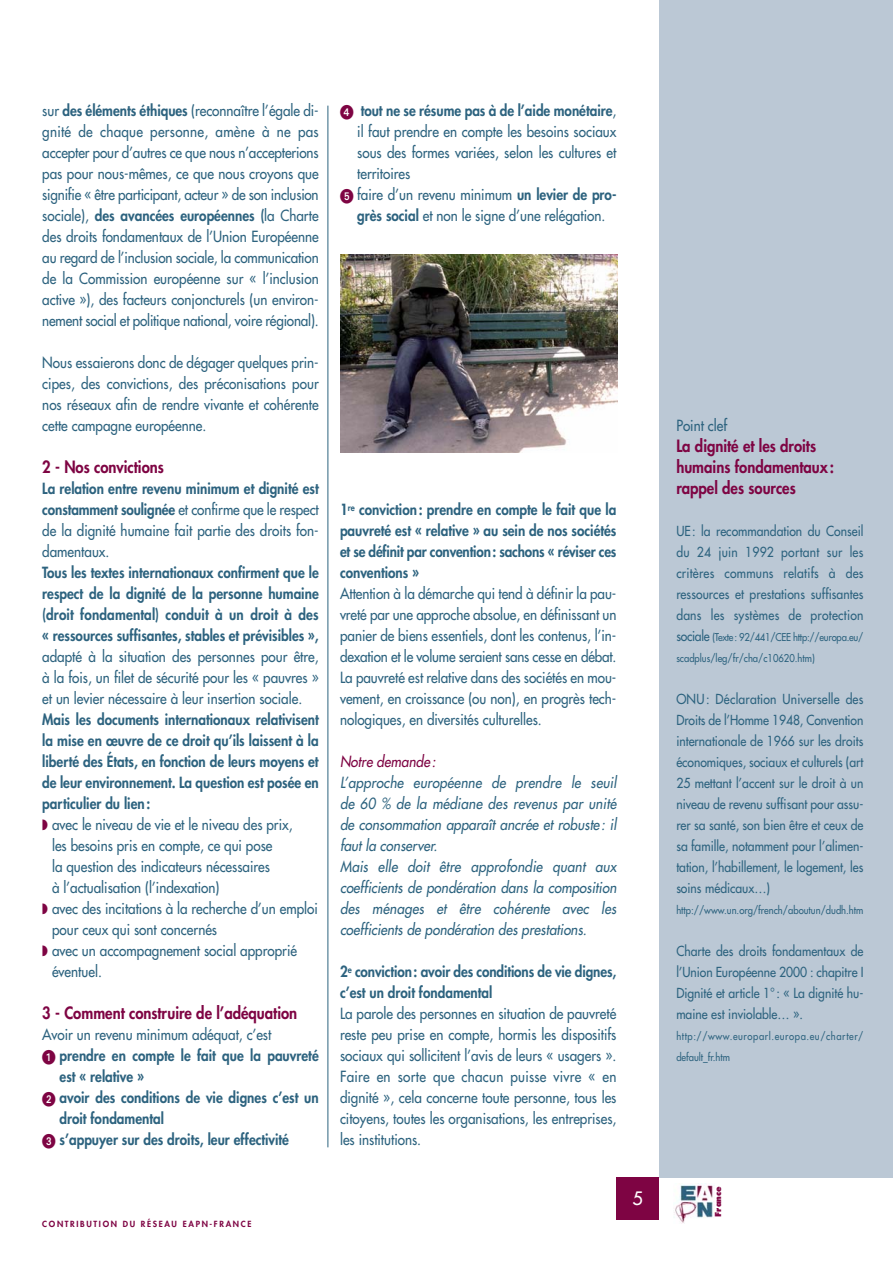
<style>
.page{position:relative;width:893px;height:1263px;background:#fff}
.page>*{position:absolute;margin:0;border:0;box-sizing:border-box;transform-origin:0 0}
.t1{font:18px "Futura";color:#fff}
.t2{font:800 16.5px/21px "Futura";color:#7e0443;scale:.9 1}
.t3{font:15px/21px "Futura";color:#2d637f;text-align:justify;scale:.9 1}
.t4{font:800 15px/21px "Futura";color:#2d637f;text-align:justify;scale:.9 1}
.t5{font:italic 15px/21px "Futura";color:#2d637f;scale:.9 1}
.t6{font:italic 15px "Futura";color:#7e0443;scale:.9 1}
.t7{font:13.5px/21px "Futura";color:#2d637f;text-align:justify;scale:.9 1}
.t8{font:10.5px/21px "Futura";color:#2d637f;scale:.9 1}
.t9{font:10.5px/21px "Futura";letter-spacing:.06em;color:#2d637f;scale:.9 1}
.t10{font:800 9.15px "Futura T";color:#7e0443}
.t11{font:800 8.25px "Futura";letter-spacing:.2em;color:#7e0443}
.s1{font-weight:800}
.s2{color:#7e0443}
.s3{font-family:"European Pi One";font-weight:400;color:#7e0443}
.s4{font-size:13.5px}
</style>
<div class="page">
<div style="left:659px;top:0;width:233px;height:1177px;background:#bbc8d5"></div>
<hr style="left:327px;top:106px;width:1px;height:1041px;background:#2d637f">
<div style="left:616px;top:1177px;width:43px;height:43px;background:#7e0443"></div>
<img style="left:340px;top:254px;width:277px;height:198px">
<img style="left:674px;top:1185px;width:39px;height:39px">
<p class="t3" style="left:42px;top:101px;width:309px">sur <span class="s1">des éléments éthiques</span> (reconnaître l’égale di&shy;gnité de chaque personne, amène à ne pas accepter pour d’autres ce que nous n’accepterions pas pour nous-mêmes, ce que nous croyons que signifie « être participant, acteur » de son inclusion sociale), <span class="s1">des avancées européennes (</span>la Charte des droits fondamentaux de l’Union Européenne au regard de l’inclusion sociale, la communication de la Commission européenne sur « l’inclusion active »), des facteurs conjoncturels (un environ&shy;nement social et politique national, voire régional).</p>
<p class="t3" style="left:42px;top:353px;width:309px">Nous essaierons donc de dégager quelques prin&shy;cipes, des convictions, des préconisations pour nos réseaux afin de rendre vivante et cohérente cette campagne européenne.</p>
<p class="t2" style="left:42px;top:458px;width:137px">2 - Nos convictions</p>
<p class="t3" style="left:42px;top:479px;width:309px"><span class="s1">La relation entre revenu minimum et dignité est constamment soulignée</span> et confirme que le respect de la dignité humaine fait partie des droits fon&shy;damentaux.</p>
<p class="t4" style="left:42px;top:563px;width:309px">Tous les textes internationaux confirment que le respect de la dignité de la personne humaine (droit fondamental) conduit à un droit à des « ressources suffisantes, stables et prévisibles »,</p>
<p class="t3" style="left:42px;top:647px;width:309px">adapté à la situation des personnes pour être, à la fois, un filet de sécurité pour les « pauvres » et un levier nécessaire à leur insertion sociale.</p>
<p class="t4" style="left:42px;top:710px;width:309px">Mais les documents internationaux relativisent</p>
<p class="t4" style="left:42px;top:731px;width:309px">la mise en œuvre de ce droit qu’ils laissent à la</p>
<p class="t4" style="left:42px;top:752px;width:309px">liberté des États, en fonction de leurs moyens et</p>
<p class="t4" style="left:42px;top:773px;width:309px">de leur environnement. La question est posée en</p>
<p class="t4" style="left:42px;top:794px;width:122px">particulier du lien:</p>
<p class="t3" style="left:42px;top:815px;width:280px"><span class="s2">◗</span> avec le niveau de vie et le niveau des prix,</p>
<p class="t3" style="left:52px;top:836px;width:246px">les besoins pris en compte, ce qui pose</p>
<p class="t3" style="left:52px;top:857px;width:244px">la question des indicateurs nécessaires</p>
<p class="t3" style="left:52px;top:878px;width:187px">à l’actualisation (l’indexation)</p>
<p class="t3" style="left:42px;top:899px;width:308px"><span class="s2">◗</span> avec des incitations à la recherche d’un emploi</p>
<p class="t3" style="left:52px;top:920px;width:185px">pour ceux qui sont concernés</p>
<p class="t3" style="left:42px;top:941px;width:284px"><span class="s2">◗</span> avec un accompagnement social approprié</p>
<p class="t3" style="left:52px;top:962px;width:57px">éventuel.</p>
<p class="t2" style="left:42px;top:1004px;width:285px">3 - Comment construire de l’adéquation</p>
<p class="t3" style="left:42px;top:1025px;width:256px">Avoir un revenu minimum adéquat, c’est</p>
<p class="t4" style="left:60px;top:1046px;width:289px;text-align:left;text-indent:-17px"><span class="s3">-</span> prendre en compte le fait que la pauvreté est « relative »<br>avoir des conditions de vie dignes c’est un droit fondamental<br>s’appuyer sur des droits, leur effectivité</p>
<p class="t11" style="left:42px;top:1220px;width:211px">CONTRIBUTION DU RÉSEAU EAPN-FRANCE</p>
<p class="t3" style="left:357px;top:101px;width:289px;text-align:left"><span class="s1">tout ne se résume pas à de l’aide monétaire</span>, il faut prendre en compte les besoins sociaux sous des formes variées, selon les cultures et territoires<br>faire d’un revenu minimum <span class="s1">un levier de pro&shy;grès social</span> et non le signe d’une relégation.</p>
<p class="t4" style="left:340px;top:500px;width:309px">1<sup>re</sup> conviction: prendre en compte le fait que la pauvreté est « relative » au sein de nos sociétés et se définit par convention: sachons « réviser ces conventions »</p>
<p class="t3" style="left:340px;top:584px;width:309px">Attention à la démarche qui tend à définir la pau&shy;vreté par une approche absolue, en définissant un panier de biens essentiels, dont les contenus, l’in&shy;dexation et le volume seraient sans cesse en débat.<br>La pauvreté est relative dans des sociétés en mou&shy;vement, en croissance (ou non), en progrès tech&shy;nologiques, en diversités culturelles.</p>
<p class="t6" style="left:340px;top:754px;width:110px">Notre demande:</p>
<p class="t5" style="left:340px;top:773px;width:311px">L’approche européenne de prendre le seuil de 60 % de la médiane des revenus par unité de consommation apparaît ancrée et robuste: il faut la conserver.<br>Mais elle doit être approfondie quant aux coefficients de pondération dans la composition des ménages et être cohérente avec les coefficients de pondération des prestations.</p>
<p class="t4" style="left:340px;top:962px;width:309px">2<sup>e</sup> conviction: avoir des conditions de vie dignes, c’est un droit fondamental</p>
<p class="t3" style="left:340px;top:1004px;width:309px">La parole des personnes en situation de pauvreté reste peu prise en compte, hormis les dispositifs sociaux qui sollicitent l’avis de leurs « usagers ».<br>Faire en sorte que chacun puisse vivre « en dignité », cela concerne toute personne, tous les citoyens, toutes les organisations, les entreprises, les institutions.</p>
<p class="t1" style="left:632px;top:1189px;width:12px">5</p>
<p class="t3" style="left:676px;top:416px;width:58px">Point clef</p>
<p class="t2" style="left:676px;top:437px;width:177px">La dignité et les droits humains fondamentaux: rappel des sources</p>
<p class="t7" style="left:676px;top:522px;width:209px">UE: la recommandation du Conseil du 24 juin 1992 portant sur les critères communs relatifs à des ressources et prestations suffisantes dans les systèmes de protection</p>
<p class="t8" style="left:676px;top:628px;width:209px"><span class="s4">sociale</span> (Texte: 92/441/CEE http://europa.eu/ scadplus/leg/fr/cha/c10620.htm)</p>
<p class="t7" style="left:676px;top:690px;width:209px">ONU: Déclaration Universelle des Droits de l’Homme 1948, Convention internationale de 1966 sur les droits économiques, sociaux et culturels (art 25 mettant l’accent sur le droit à un niveau de revenu suffisant pour assu&shy;rer sa santé, son bien être et ceux de sa famille, notamment pour l’alimen&shy;tation, l’habillement, le logement, les soins médicaux…)</p>
<p class="t8" style="left:676px;top:901px;width:209px">http://www.un.org/french/aboutun/dudh.htm</p>
<p class="t7" style="left:676px;top:942px;width:209px">Charte des droits fondamentaux de l’Union Européenne 2000 : chapitre I Dignité et article 1°: « La dignité hu&shy;maine est inviolable… ».</p>
<p class="t9" style="left:676px;top:1027px;width:209px">http://www.europarl.europa.eu/charter/ default_fr.htm</p>
<p class="t10" style="left:714px;top:1217px;width:32px;rotate:-90deg">France</p>
</div>
